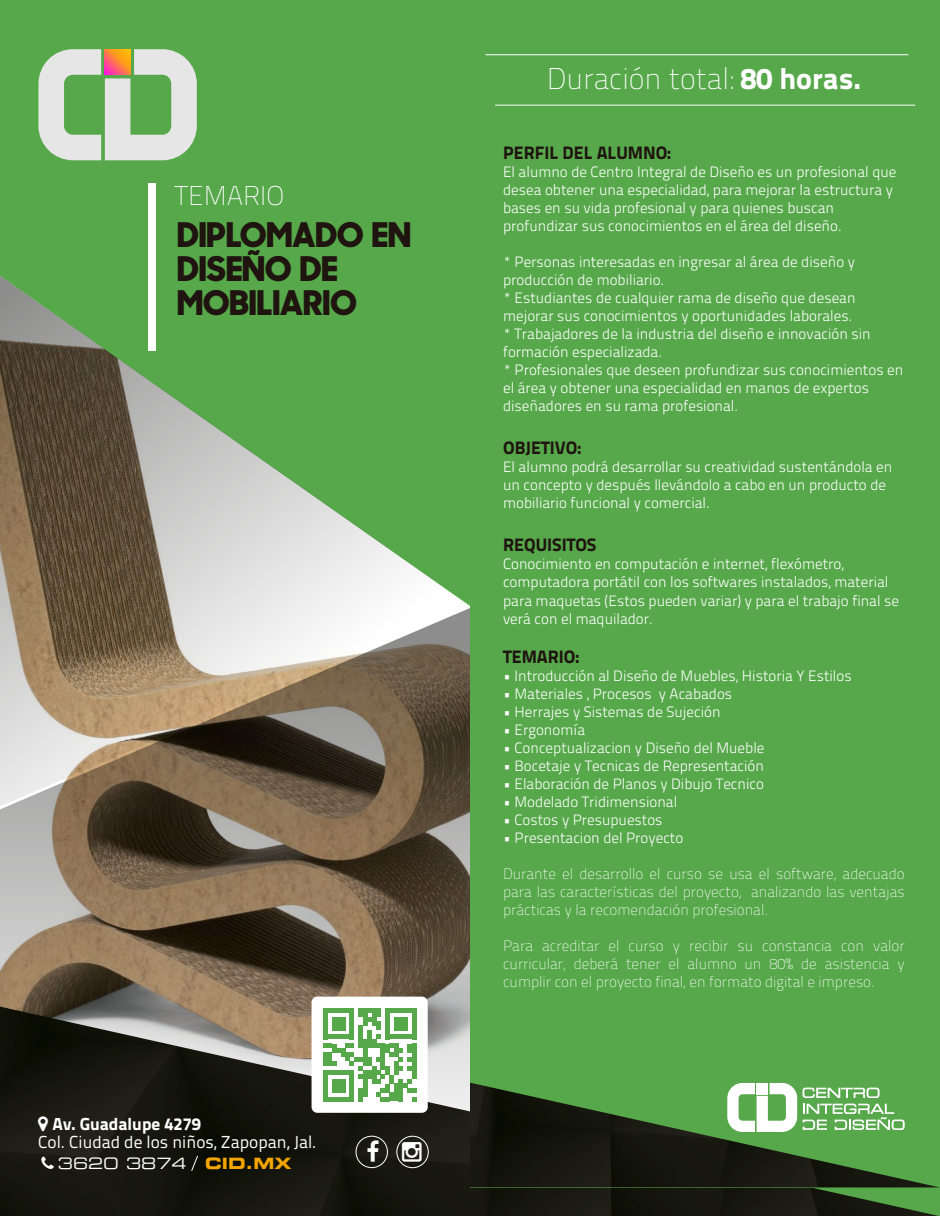
<style>
.page{position:relative;width:940px;height:1216px;background:#56a84a}
.page>*{position:absolute;margin:0;border:0;box-sizing:border-box;transform-origin:0 0}
.t1{font:800 34.05px/34px "Sharp Sans No 1";color:#1f140f}
.t2{font:100 30px "Titillium Text 22 L";color:#fff}
.t3{font:100 27.15px "Titillium Text 22 L";color:#fff}
.t4{font:800 18px "Titillium Text 22 L";color:#1f140f}
.t5{font:17.25px "Titillium Text 22 L";color:#fff}
.t6{font:800 17.25px "Titillium Text 22 L";color:#fff}
.t7{font:15.75px "Eurostile LT Extended Two";color:#fff}
.t8{font:300 15px/18px "Titillium Text 22 L";color:#fff}
.t9{font:100 15px/18px "Titillium Text 22 L";color:#fff;text-align:justify}
.s1{font-family:"Eurostile LT Bold Extended Two";color:#f3a500}
.s2{font-weight:800}
</style>
<div class="page">
<svg style="left:0;top:276px;width:470px;height:332px"></svg>
<svg style="left:0;top:608px;width:470px;height:398px;background:#857562"></svg>
<img style="left:0;top:1006px;width:939px;height:210px">
<div style="left:148px;top:184px;width:8px;height:167px;background:#fff"></div>
<div style="left:396px;top:1136px;width:32px;height:32px;border:1px solid #fff;border-radius:50%"></div>
<div style="left:356px;top:1135px;width:32px;height:33px;border:1px solid #fff;border-radius:50%"></div>
<div style="left:311px;top:996px;width:117px;height:116px;background:#fff;border-radius:6px"></div>
<hr style="left:323px;top:1008px;width:4px;height:31px;background:#56a84a">
<hr style="left:323px;top:1070px;width:4px;height:31px;background:#56a84a">
<hr style="left:332px;top:1017px;width:4px;height:13px;background:#56a84a">
<hr style="left:332px;top:1079px;width:4px;height:13px;background:#56a84a">
<div style="left:336px;top:1017px;width:5px;height:13px;background:#56a84a"></div>
<div style="left:336px;top:1079px;width:5px;height:13px;background:#56a84a"></div>
<hr style="left:341px;top:1017px;width:4px;height:13px;background:#56a84a">
<hr style="left:341px;top:1079px;width:4px;height:13px;background:#56a84a">
<svg style="left:327px;top:1008px;width:23px;height:4px"></svg>
<svg style="left:327px;top:1097px;width:23px;height:4px"></svg>
<hr style="left:350px;top:1008px;width:4px;height:31px;background:#56a84a">
<hr style="left:350px;top:1070px;width:4px;height:31px;background:#56a84a">
<div style="left:358px;top:1008px;width:5px;height:9px;background:#56a84a"></div>
<div style="left:358px;top:1025px;width:5px;height:23px;background:#56a84a"></div>
<svg style="left:323px;top:1034px;width:40px;height:45px"></svg>
<div style="left:358px;top:1088px;width:5px;height:13px;background:#56a84a"></div>
<hr style="left:363px;top:1008px;width:4px;height:17px;background:#56a84a">
<hr style="left:363px;top:1039px;width:4px;height:26px;background:#56a84a">
<hr style="left:363px;top:1070px;width:4px;height:27px;background:#56a84a">
<svg style="left:367px;top:1008px;width:5px;height:13px"></svg>
<div style="left:367px;top:1030px;width:5px;height:18px;background:#56a84a"></div>
<div style="left:367px;top:1057px;width:5px;height:8px;background:#56a84a"></div>
<div style="left:367px;top:1070px;width:5px;height:9px;background:#56a84a"></div>
<hr style="left:372px;top:1008px;width:4px;height:17px;background:#56a84a">
<div style="left:376px;top:1008px;width:5px;height:9px;background:#56a84a"></div>
<div style="left:376px;top:1021px;width:5px;height:9px;background:#56a84a"></div>
<hr style="left:385px;top:1008px;width:4px;height:31px;background:#56a84a">
<hr style="left:394px;top:1017px;width:4px;height:13px;background:#56a84a">
<div style="left:398px;top:1017px;width:5px;height:13px;background:#56a84a"></div>
<hr style="left:403px;top:1017px;width:4px;height:13px;background:#56a84a">
<svg style="left:389px;top:1008px;width:23px;height:4px"></svg>
<hr style="left:412px;top:1008px;width:4px;height:31px;background:#56a84a">
<svg style="left:372px;top:1034px;width:44px;height:67px"></svg>
<svg style="left:191px;top:1155px;width:7px;height:16px"></svg>
<div style="left:470px;top:0;width:470px;height:1187px;background:#56a84a"></div>
<img style="left:470px;top:1082px;width:468px;height:105px">
<hr style="left:495px;top:105px;width:420px;height:1px;background:#fff">
<svg style="left:727px;top:1083px;width:177px;height:49px"></svg>
<svg style="left:38px;top:49px;width:159px;height:111px"></svg>
<hr style="left:485px;top:54px;width:423px;height:1px;background:#fff">
<svg style="left:42px;top:1156px;width:12px;height:12px"></svg>
<svg style="left:368px;top:1140px;width:11px;height:21px"></svg>
<svg style="left:402px;top:1141px;width:20px;height:20px"></svg>
<svg style="left:38px;top:1116px;width:10px;height:15px"></svg>
<h3 class="t3" style="left:175px;top:176px;width:111px">TEMARIO</h3>
<h1 class="t1" style="left:177px;top:216px;width:235px">DIPLOMADO EN<br>DISEÑO DE<br>MOBILIARIO</h1>
<p class="t6" style="left:53px;top:1110px;width:150px">Av. Guadalupe 4279</p>
<p class="t5" style="left:38px;top:1128px;width:280px">Col. Ciudad de los niños, Zapopan, Jal.</p>
<p class="t7" style="left:58px;top:1152px;width:235px">3620 3874 <span class="s1">CID.MX</span></p>
<h2 class="t2" style="left:547px;top:57px;width:316px">Duración total: <span class="s2">80 horas.</span></h2>
<p class="t4" style="left:503px;top:138px;width:170px">PERFIL DEL ALUMNO:</p>
<p class="t8" style="left:503px;top:162px;width:395px">El alumno de Centro Integral de Diseño es un profesional que desea obtener una especialidad, para mejorar la estructura y bases en su vida profesional y para quienes buscan profundizar sus conocimientos en el área del diseño.</p>
<p class="t8" style="left:503px;top:252px;width:402px">* Personas interesadas en ingresar al área de diseño y producción de mobiliario.<br>* Estudiantes de cualquier rama de diseño que desean mejorar sus conocimientos y oportunidades laborales.<br>* Trabajadores de la industria del diseño e innovación sin formación especializada.<br>* Profesionales que deseen profundizar sus conocimientos en el área y obtener una especialidad en manos de expertos diseñadores en su rama profesional.</p>
<p class="t4" style="left:503px;top:434px;width:80px">OBJETIVO:</p>
<p class="t8" style="left:503px;top:457px;width:391px">El alumno podrá desarrollar su creatividad sustentándola en un concepto y después llevándolo a cabo en un producto de mobiliario funcional y comercial.</p>
<p class="t4" style="left:503px;top:531px;width:95px">REQUISITOS</p>
<p class="t8" style="left:503px;top:554px;width:397px">Conocimiento en computación e internet, flexómetro, computadora portátil con los softwares instalados, material para maquetas (Estos pueden variar) y para el trabajo final se verá con el maquilador.</p>
<p class="t4" style="left:503px;top:642px;width:78px">TEMARIO:</p>
<p class="t8" style="left:503px;top:666px;width:350px">• Introducción al Diseño de Muebles, Historia Y Estilos</p>
<p class="t8" style="left:503px;top:684px;width:231px">• Materiales , Procesos y Acabados</p>
<p class="t8" style="left:503px;top:702px;width:219px">• Herrajes y Sistemas de Sujeción</p>
<p class="t8" style="left:503px;top:720px;width:84px">• Ergonomía</p>
<p class="t8" style="left:503px;top:738px;width:263px">• Conceptualizacion y Diseño del Mueble</p>
<p class="t8" style="left:503px;top:756px;width:262px">• Bocetaje y Tecnicas de Representación</p>
<p class="t8" style="left:503px;top:774px;width:262px">• Elaboración de Planos y Dibujo Tecnico</p>
<p class="t8" style="left:503px;top:792px;width:176px">• Modelado Tridimensional</p>
<p class="t8" style="left:503px;top:810px;width:161px">• Costos y Presupuestos</p>
<p class="t8" style="left:503px;top:828px;width:182px">• Presentacion del Proyecto</p>
<p class="t9" style="left:503px;top:864px;width:403px">Durante el desarrollo el curso se usa el software, adecuado para las características del proyecto, analizando las ventajas prácticas y la recomendación profesional.</p>
<p class="t9" style="left:503px;top:936px;width:403px">Para acreditar el curso y recibir su constancia con valor curricular, deberá tener el alumno un 80% de asistencia y cumplir con el proyecto final, en formato digital e impreso.</p>
</div>
